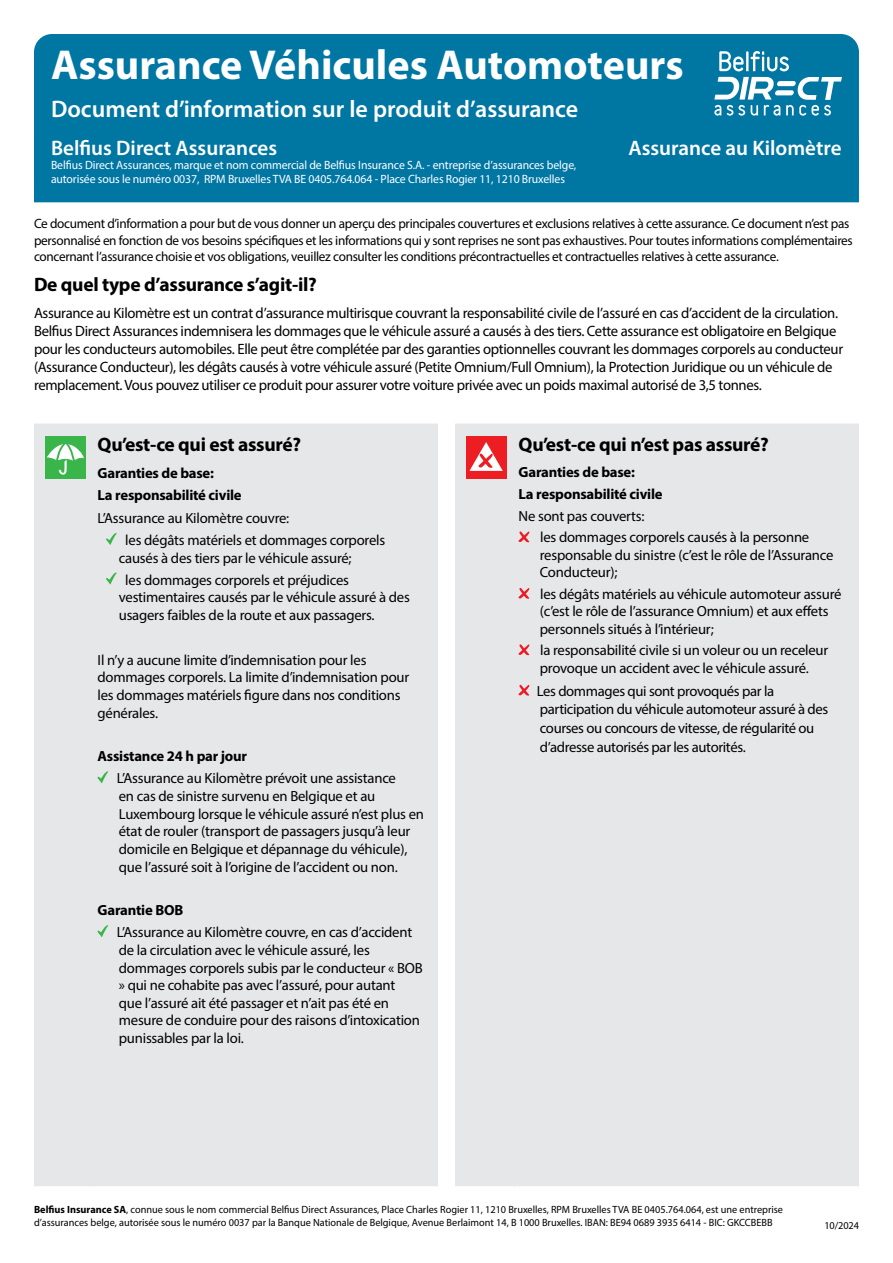
<style>
.page{position:relative;width:893px;height:1263px;background:#fff}
.page>*{position:absolute;margin:0;border:0;box-sizing:border-box;transform-origin:0 0}
.t1{font:700 42px "Myriad Pro";color:#fff}
.t2{font:600 24px "Myriad Pro";color:#fff}
.t3{font:600 21px "Myriad Pro";color:#fff}
.t4{font:700 19.5px "Myriad Pro";letter-spacing:-.015em;color:#000}
.t5{font:15px/18px "Myriad Pro";letter-spacing:-.025em;color:#000}
.t6{font:14.7px/17.7px "Myriad Pro";letter-spacing:-.015em;color:#000}
.t7{font:700 14.7px/21.9px "Myriad Pro";letter-spacing:-.015em;color:#000}
.t8{font:13.5px/16.2px "Myriad Pro";letter-spacing:-.025em;color:#000}
.t9{font:12px/14.4px "Myriad Pro";letter-spacing:-.01em;color:#fff}
.t10{font:10.5px/12.6px "Myriad Pro";color:#000}
.s1{font-weight:700}
</style>
<div class="page">
<div style="left:34px;top:34px;width:825px;height:168px;background:#0076a3"></div>
<div style="left:34px;top:423px;width:825px;height:763px;background:#e6e7e8"></div>
<div style="left:45px;top:436px;width:41px;height:43px;background:#39b54a"></div>
<svg style="left:47px;top:440px;width:37px;height:35px"></svg>
<svg style="left:106px;top:533px;width:11px;height:12px"></svg>
<svg style="left:106px;top:572px;width:11px;height:12px"></svg>
<svg style="left:97px;top:771px;width:11px;height:12px"></svg>
<svg style="left:97px;top:925px;width:11px;height:12px"></svg>
<div style="left:466px;top:436px;width:41px;height:43px;background:#ed1d24"></div>
<svg style="left:469px;top:442px;width:34px;height:29px"></svg>
<svg style="left:519px;top:531px;width:10px;height:11px"></svg>
<svg style="left:519px;top:588px;width:10px;height:11px"></svg>
<svg style="left:519px;top:644px;width:10px;height:11px"></svg>
<svg style="left:519px;top:685px;width:10px;height:11px"></svg>
<svg style="left:719px;top:51px;width:70px;height:20px"></svg>
<svg style="left:714px;top:77px;width:128px;height:39px"></svg>
<h1 class="t1" style="left:51px;top:38px;width:634px">Assurance Véhicules Automoteurs</h1>
<h2 class="t2" style="left:51px;top:93px;width:529px">Document d’information sur le produit d’assurance</h2>
<h3 class="t3" style="left:51px;top:134px;width:228px">Belfius Direct Assurances</h3>
<h3 class="t3" style="left:628px;top:134px;width:215px">Assurance au Kilomètre</h3>
<p class="t9" style="left:51px;top:158px;width:527px">Belfius Direct Assurances, marque et nom commercial de Belfius Insurance S.A. - entreprise d’assurances belge, autorisée sous le numéro 0037, RPM Bruxelles TVA BE 0405.764.064 - Place Charles Rogier 11, 1210 Bruxelles</p>
<p class="t8" style="left:34px;top:216px;width:820px">Ce document d’information a pour but de vous donner un aperçu des principales couvertures et exclusions relatives à cette assurance. Ce document n’est pas personnalisé en fonction de vos besoins spécifiques et les informations qui y sont reprises ne sont pas exhaustives. Pour toutes informations complémentaires concernant l’assurance choisie et vos obligations, veuillez consulter les conditions précontractuelles et contractuelles relatives à cette assurance.</p>
<h3 class="t4" style="left:34px;top:272px;width:284px">De quel type d’assurance s’agit-il?</h3>
<p class="t5" style="left:34px;top:303px;width:811px">Assurance au Kilomètre est un contrat d’assurance multirisque couvrant la responsabilité civile de l’assuré en cas d’accident de la circulation.<br>Belfius Direct Assurances indemnisera les dommages que le véhicule assuré a causés à des tiers. Cette assurance est obligatoire en Belgique pour les conducteurs automobiles. Elle peut être complétée par des garanties optionnelles couvrant les dommages corporels au conducteur (Assurance Conducteur), les dégâts causés à votre véhicule assuré (Petite Omnium/Full Omnium), la Protection Juridique ou un véhicule de remplacement. Vous pouvez utiliser ce produit pour assurer votre voiture privée avec un poids maximal autorisé de 3,5 tonnes.</p>
<h3 class="t4" style="left:98px;top:432px;width:205px">Qu’est-ce qui est assuré?</h3>
<p class="t7" style="left:98px;top:462px;width:146px">Garanties de base:<br>La responsabilité civile</p>
<p class="t6" style="left:125px;top:507px;width:261px;line-height:21.9px;text-indent:-28px">L’Assurance au Kilomètre couvre:<br>les dégâts matériels et dommages corporels</p>
<p class="t6" style="left:119px;top:546px;width:234px;line-height:21.9px;text-align:center">causés à des tiers par le véhicule assuré; les dommages corporels et préjudices</p>
<p class="t6" style="left:119px;top:588px;width:293px">vestimentaires causés par le véhicule assuré à des usagers faibles de la route et aux passagers.</p>
<p class="t6" style="left:98px;top:651px;width:313px">Il n’y a aucune limite d’indemnisation pour les dommages corporels. La limite d’indemnisation pour les dommages matériels figure dans nos conditions générales.</p>
<p class="t7" style="left:98px;top:745px;width:151px">Assistance 24 h par jour</p>
<p class="t6" style="left:117px;top:769px;width:309px">L’Assurance au Kilomètre prévoit une assistance<br>en cas de sinistre survenu en Belgique et au Luxembourg lorsque le véhicule assuré n’est plus en état de rouler (transport de passagers jusqu’à leur domicile en Belgique et dépannage du véhicule), que l’assuré soit à l’origine de l’accident ou non.</p>
<p class="t7" style="left:98px;top:899px;width:87px">Garantie BOB</p>
<p class="t6" style="left:117px;top:923px;width:307px">L’Assurance au Kilomètre couvre, en cas d’accident de la circulation avec le véhicule assuré, les dommages corporels subis par le conducteur « BOB » qui ne cohabite pas avec l’assuré, pour autant<br>que l’assuré ait été passager et n’ait pas été en mesure de conduire pour des raisons d’intoxication punissables par la loi.</p>
<h3 class="t4" style="left:519px;top:432px;width:252px">Qu’est-ce qui n’est pas assuré?</h3>
<p class="t7" style="left:519px;top:461px;width:146px">Garanties de base:<br>La responsabilité civile</p>
<p class="t6" style="left:540px;top:505px;width:271px;line-height:21.6px;text-indent:-22px">Ne sont pas couverts:<br>les dommages corporels causés à la personne</p>
<p class="t6" style="left:540px;top:546px;width:295px">responsable du sinistre (c’est le rôle de l’Assurance<br>Conducteur);</p>
<p class="t6" style="left:540px;top:585px;width:303px">les dégâts matériels au véhicule automoteur assuré (c’est le rôle de l’assurance Omnium) et aux effets personnels situés à l’intérieur;</p>
<p class="t6" style="left:540px;top:641px;width:290px">la responsabilité civile si un voleur ou un receleur provoque un accident avec le véhicule assuré.</p>
<p class="t6" style="left:537px;top:681px;width:293px;line-height:18.8px">Les dommages qui sont provoqués par la participation du véhicule automoteur assuré à des courses ou concours de vitesse, de régularité ou d’adresse autorisés par les autorités.</p>
<p class="t10" style="left:34px;top:1203px;width:750px"><span class="s1">Belfius Insurance SA</span>, connue sous le nom commercial Belfius Direct Assurances, Place Charles Rogier 11, 1210 Bruxelles, RPM Bruxelles TVA BE 0405.764.064, est une entreprise d’assurances belge, autorisée sous le numéro 0037 par la Banque Nationale de Belgique, Avenue Berlaimont 14, B 1000 Bruxelles. IBAN: BE94 0689 3935 6414 - BIC: GKCCBEBB</p>
<p class="t10" style="left:824px;top:1219px;width:36px">10/2024</p>
</div>
